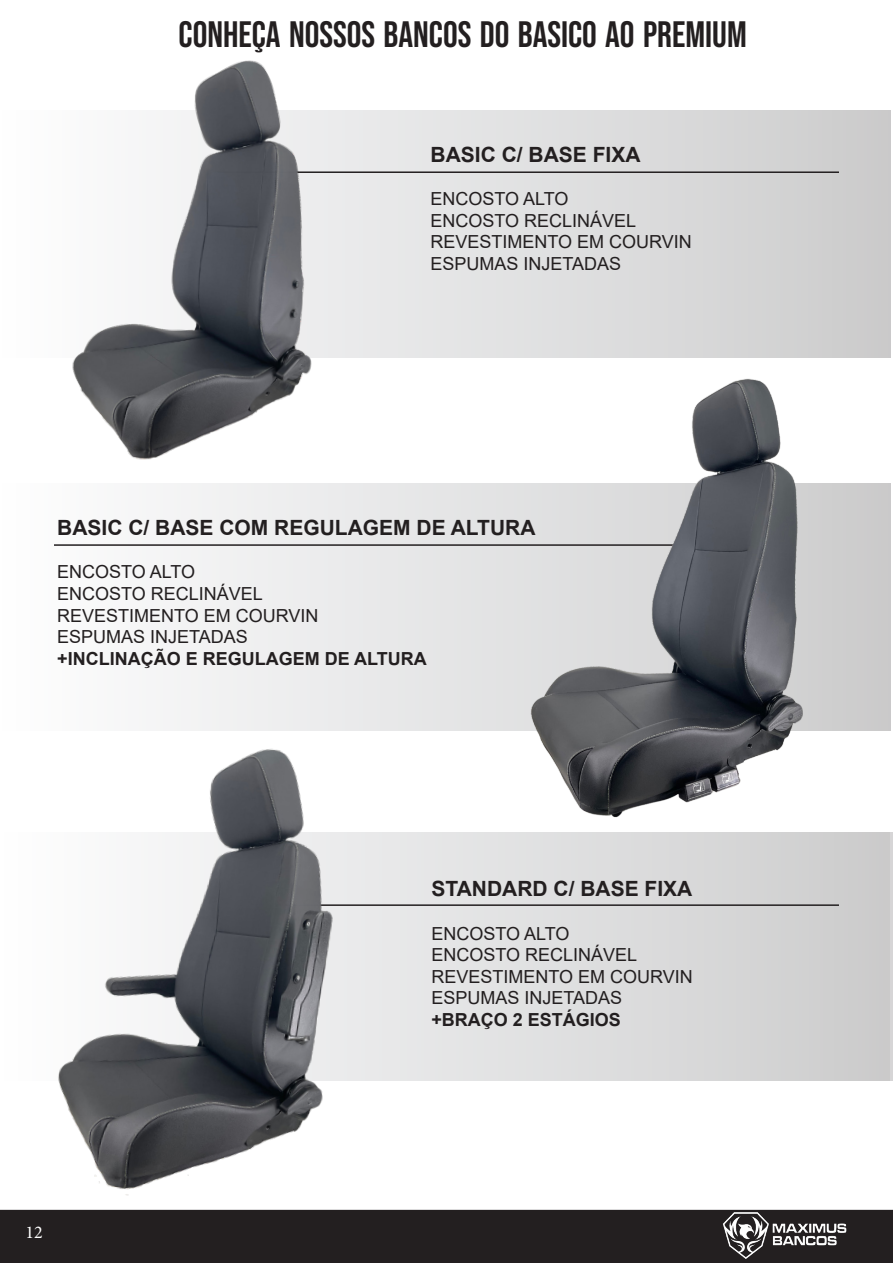
<style>
.page{position:relative;width:893px;height:1263px;background:#fff}
.page>*{position:absolute;margin:0;border:0;box-sizing:border-box;transform-origin:0 0}
.t1{font:36.75px "Bebas Neue";color:#231f20}
.t2{font:700 21px "Arial";color:#231f20}
.t3{font:18px/21.6px "Arial";color:#231f20}
.t4{font:18px "Minion Pro";color:#fff}
.s1{font-weight:700}
</style>
<div class="page">
<div style="left:0;top:1210px;width:893px;height:53px;background:#231f20"></div>
<img style="left:699px;top:1209px;width:162px;height:54px">
<svg style="left:376px;top:110px;width:476px;height:248px;background:#dbdcdc"></svg>
<div style="left:0;top:483px;width:890px;height:248px;background:#f1f1f1"></div>
<svg style="left:391px;top:832px;width:499px;height:248px;background:#dadadb"></svg>
<hr style="left:218px;top:171px;width:621px;height:2px;background:#231f20">
<hr style="left:54px;top:544px;width:627px;height:2px;background:#231f20">
<hr style="left:286px;top:904px;width:553px;height:2px;background:#231f20">
<img style="left:14px;top:710px;width:377px;height:524px">
<img style="left:0;top:60px;width:376px;height:461px">
<hr style="left:890px;top:832px;width:3px;height:248px;background:#d6d5d6">
<img style="left:446px;top:344px;width:445px;height:494px">
<img style="left:852px;top:110px;width:39px;height:383px">
<p class="t1" style="left:179px;top:14px;width:570px">CONHEÇA NOSSOS BANCOS DO BASICO AO PREMIUM</p>
<p class="t2" style="left:431px;top:140px;width:212px">BASIC C/ BASE FIXA</p>
<p class="t3" style="left:431px;top:188px;width:263px">ENCOSTO ALTO<br>ENCOSTO RECLINÁVEL<br>REVESTIMENTO EM COURVIN<br>ESPUMAS INJETADAS</p>
<p class="t2" style="left:57px;top:513px;width:480px">BASIC C/ BASE COM REGULAGEM DE ALTURA</p>
<p class="t3" style="left:57px;top:561px;width:371px">ENCOSTO ALTO<br>ENCOSTO RECLINÁVEL<br>REVESTIMENTO EM COURVIN<br>ESPUMAS INJETADAS<br><span class="s1">+INCLINAÇÃO E REGULAGEM DE ALTURA</span></p>
<p class="t4" style="left:26px;top:1220px;width:19px">12</p>
<p class="t2" style="left:431px;top:874px;width:262px">STANDARD C/ BASE FIXA</p>
<p class="t3" style="left:431px;top:922px;width:263px">ENCOSTO ALTO<br>ENCOSTO RECLINÁVEL<br>REVESTIMENTO EM COURVIN<br>ESPUMAS INJETADAS <span class="s1">+BRAÇO 2 ESTÁGIOS</span></p>
</div>
